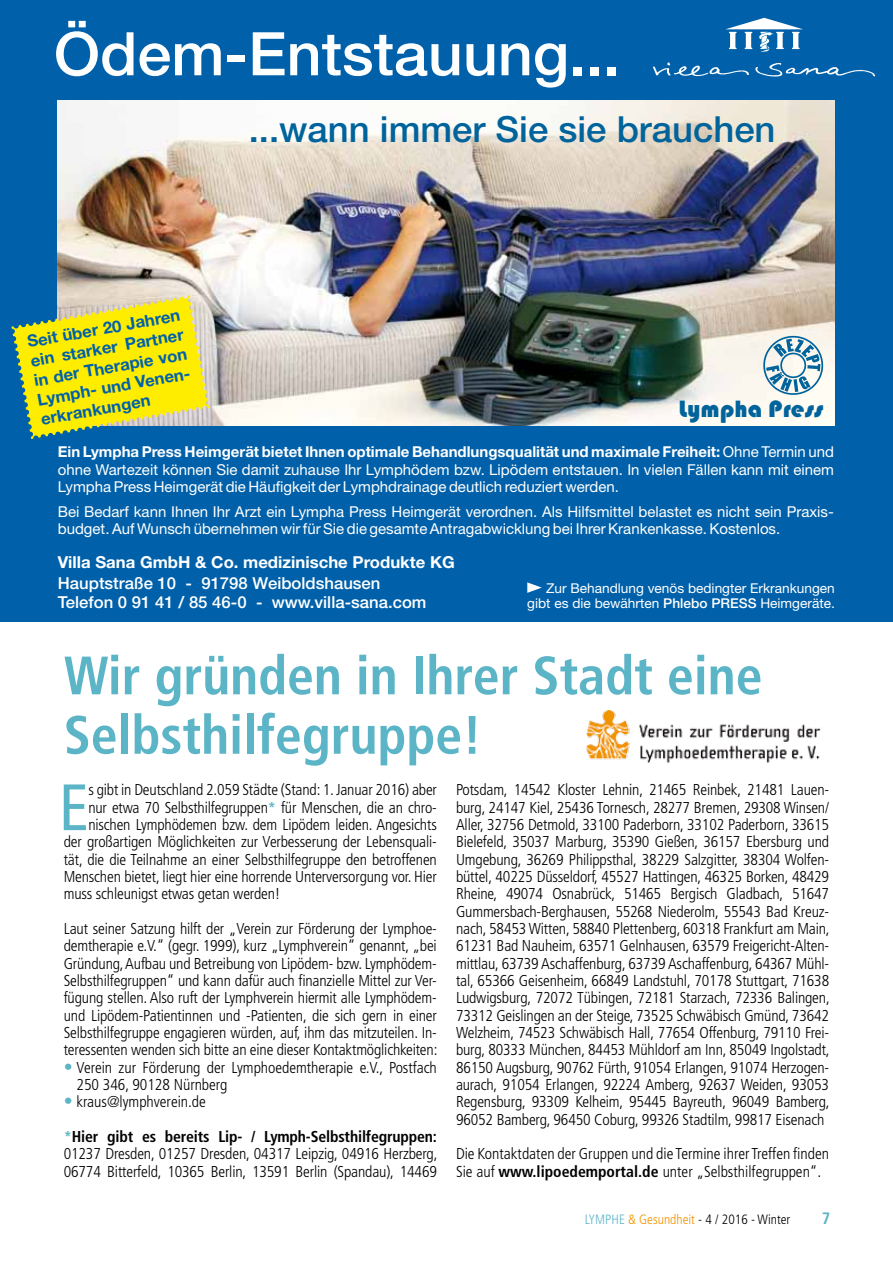
<style>
.page{position:relative;width:893px;height:1263px;background:#fff}
.page>*{position:absolute;margin:0;border:0;box-sizing:border-box;transform-origin:0 0}
.t1{font:condensed 65.4px "Frutiger";color:#5cb5c6}
.t2{font:500 60.15px "Helvetica Neue";color:#fff}
.t3{font:700 condensed 54px/59.4px "Frutiger";color:#5cb5c6}
.t4{font:500 36px "Helvetica Neue";color:#00639c}
.t5{font:800 24.6px "Blippo";color:#00639c}
.t6{font:700 16.5px/19.6px "Helvetica Neue";color:#0061aa;text-align:justify}
.t7{font:500 16.5px/19.4px "Helvetica Neue";color:#fff}
.t8{font:700 16.5px "Helvetica Neue";color:#fff}
.t9{font:700 condensed 16.5px "Frutiger";color:#5cb5c6}
.t10{font:300 condensed 15.75px/17.4px "Frutiger";letter-spacing:-.01em;color:#000}
.t11{font:700 condensed 15.75px/34.7px "Frutiger";letter-spacing:-.01em;color:#000}
.t12{font:15px/17.5px "Helvetica Neue";color:#fff;text-align:justify}
.t13{font:13.5px/15.8px "Helvetica Neue";color:#fff;text-align:right}
.t14{font:300 condensed 13.5px "Frutiger";color:#000}
.s1{font-weight:700}
.s2{font-weight:500}
.s3{font-weight:700;color:#5cb5c6}
.s4{font-weight:900;font-stretch:normal;font-size:18px;color:#5cb5c6}
.s5{font-weight:300}
.s6{color:#5cb5c6}
.s7{color:#f39400}
</style>
<div class="page">
<div style="left:0;top:0;width:893px;height:621px;background:#0061aa"></div>
<img style="left:58px;top:101px;width:776px;height:325px">
<svg style="left:761px;top:334px;width:64px;height:63px"></svg>
<svg style="left:527px;top:582px;width:15px;height:11px"></svg>
<svg style="left:653px;top:62px;width:222px;height:15px"></svg>
<svg style="left:725px;top:18px;width:78px;height:34px"></svg>
<svg style="left:11px;top:295px;width:199px;height:144px"></svg>
<img style="left:587px;top:711px;width:234px;height:52px">
<h2 class="t2" style="left:54px;top:18px;width:568px">Ödem-Entstauung...</h2>
<h3 class="t4" style="left:249px;top:108px;width:528px">...wann immer Sie sie brauchen</h3>
<p class="t6" style="left:26px;top:332px;width:158px;rotate:-10deg">Seit über 20 Jahren ein starker Partner in der Therapie von Lymph- und Venen&shy;erkrankungen</p>
<h3 class="t5" style="left:678px;top:400px;width:146px">Lympha Press</h3>
<p class="t12" style="left:58px;top:443px;width:778px"><span class="s1">Ein Lympha Press Heimgerät bietet Ihnen optimale Behandlungsqualität und maximale Freiheit:</span> Ohne Termin und ohne Wartezeit können Sie damit zuhause Ihr Lymphödem bzw. Lipödem entstauen. In vielen Fällen kann mit einem Lympha Press Heimgerät die Häufigkeit der Lymphdrainage deutlich reduziert werden.</p>
<p class="t12" style="left:58px;top:502px;width:778px">Bei Bedarf kann Ihnen Ihr Arzt ein Lympha Press Heimgerät verordnen. Als Hilfsmittel belastet es nicht sein Praxis&shy;budget. Auf Wunsch übernehmen wir für Sie die gesamte Antragabwicklung bei Ihrer Krankenkasse. Kostenlos.</p>
<p class="t8" style="left:58px;top:552px;width:398px">Villa Sana GmbH &amp; Co. medizinische Produkte KG</p>
<p class="t7" style="left:58px;top:573px;width:370px">Hauptstraße 10 - 91798 Weiboldshausen<br>Telefon 0 91 41 / 85 46-0 - www.villa-sana.com</p>
<p class="t13" style="left:527px;top:580px;width:309px">Zur Behandlung venös bedingter Erkrankungen gibt es die bewährten <span class="s2">Phlebo PRESS</span> Heimgeräte.</p>
<h3 class="t3" style="left:64px;top:646px;width:700px">Wir gründen in Ihrer Stadt eine<br>Selbsthilfegruppe!</h3>
<h1 class="t1" style="left:59px;top:769px;width:32px">E</h1>
<p class="t10" style="left:88px;top:781px;width:350px">s gibt in Deutschland 2.059 Städte (Stand: 1. Januar 2016) aber</p>
<p class="t10" style="left:456px;top:781px;width:375px;text-align:justify">Potsdam, 14542 Kloster Lehnin, 21465 Reinbek, 21481 Lauen&shy;burg, 24147 Kiel, 25436 Tornesch, 28277 Bremen, 29308 Winsen/ Aller, 32756 Detmold, 33100 Paderborn, 33102 Paderborn, 33615<br>Bielefeld, 35037 Marburg, 35390 Gießen, 36157 Ebersburg und Umgebung, 36269 Philippsthal, 38229 Salzgitter, 38304 Wolfen&shy;büttel, 40225 Düsseldorf, 45527 Hattingen, 46325 Borken, 48429<br>Rheine, 49074 Osnabrück, 51465 Bergisch Gladbach, 51647<br>Gummersbach-Berghausen, 55268 Niederolm, 55543 Bad Kreuz&shy;nach, 58453 Witten, 58840 Plettenberg, 60318 Frankfurt am Main, 61231 Bad Nauheim, 63571 Gelnhausen, 63579 Freigericht-Alten&shy;mittlau, 63739 Aschaffenburg, 63739 Aschaffenburg, 64367 M ühl&shy;tal, 65366 Geisenheim, 66849 Landstuhl, 70178 Stuttgart, 71638<br>Ludwigsburg, 72072 Tübingen, 72181 Starzach, 72336 Balingen, 73312 Geislingen an der Steige, 73525 Schwäbisch Gmünd, 73642<br>Welzheim, 74523 Schwäbisch Hall, 77654 Offenburg, 79110 Frei&shy;burg, 80333 M ünchen, 84453 M ühldorf am Inn, 85049 Ingolstadt, 86150 Augsburg, 90762 Fürth, 91054 Erlangen, 91074 Herzogen&shy;aurach, 91054 Erlangen, 92224 Amberg, 92637 Weiden, 93053<br>Regensburg, 93309 Kelheim, 95445 Bayreuth, 96049 Bamberg, 96052 Bamberg, 96450 Coburg, 99326 Stadtilm, 99817 Eisenach</p>
<p class="t10" style="left:456px;top:1145px;width:375px">Die Kontaktdaten der Gruppen und die Termine ihrer Treffen finden<br>Sie auf <span class="s1">www.lipoedemportal.de</span> unter „Selbsthilfegruppen“.</p>
<p class="t10" style="left:88px;top:799px;width:350px">nur etwa 70 Selbsthilfegruppen<span class="s3">*</span> für Menschen, die an chro-</p>
<p class="t10" style="left:88px;top:816px;width:350px">nischen Lymphödemen bzw. dem Lipödem leiden. Angesichts</p>
<p class="t10" style="left:64px;top:833px;width:375px">der großartigen Möglichkeiten zur Verbesserung der Lebensquali-</p>
<p class="t10" style="left:64px;top:851px;width:375px">tät, die die Teilnahme an einer Selbsthilfegruppe den betroffenen</p>
<p class="t10" style="left:64px;top:868px;width:375px">Menschen bietet, liegt hier eine horrende Unterversorgung vor. H ier</p>
<p class="t10" style="left:64px;top:885px;width:218px">muss schleunigst etwas getan werden!</p>
<p class="t10" style="left:64px;top:920px;width:375px;text-align:justify">Laut seiner Satzung hilft der „Verein zur Förderung der Lymphoe&shy;demtherapie e.V.“ (gegr. 1999), kurz „Lymphverein“ genannt, „bei Gründung, Aufbau und Betreibung von Lipödem- bzw. Lymphödem-Selbsthilfegruppen“ und kann dafür auch finanzielle M ittel zur Ver&shy;fügung stellen. Also ruft der Lymphverein hiermit alle Lymphödem&shy;und Lipödem-Patientinnen und -Patienten, die sich gern in einer Selbsthilfegruppe engagieren würden, auf, ihm das mitzuteilen. In&shy;teressenten wenden sich bitte an eine dieser Kontaktmöglichkeiten:</p>
<p class="t10" style="left:77px;top:1059px;width:362px;text-indent:-13px"><span class="s4">•</span> Verein zur Förderung der Lymphoedemtherapie e.V., Postfach<br>250 346, 90128 Nürnberg</p>
<p class="t11" style="left:64px;top:1084px;width:375px"><span class="s4">•</span> <span class="s5">kraus@lymphverein.de<br></span><span class="s6">*</span>Hier gibt es bereits Lip- / Lymph-Selbsthilfegruppen:</p>
<p class="t10" style="left:64px;top:1145px;width:375px">01237 Dresden, 01257 Dresden, 04317 Leipzig, 04916 Herzberg,<br>06774 Bitterfeld, 10365 Berlin, 13591 Berlin (Spandau), 14469</p>
<p class="t14" style="left:585px;top:1211px;width:207px"><span class="s6">Lymphe</span> <span class="s7">&amp; Gesundheit</span> - 4 / 2016 - Winter</p>
<p class="t9" style="left:822px;top:1208px;width:10px">7</p>
</div>
